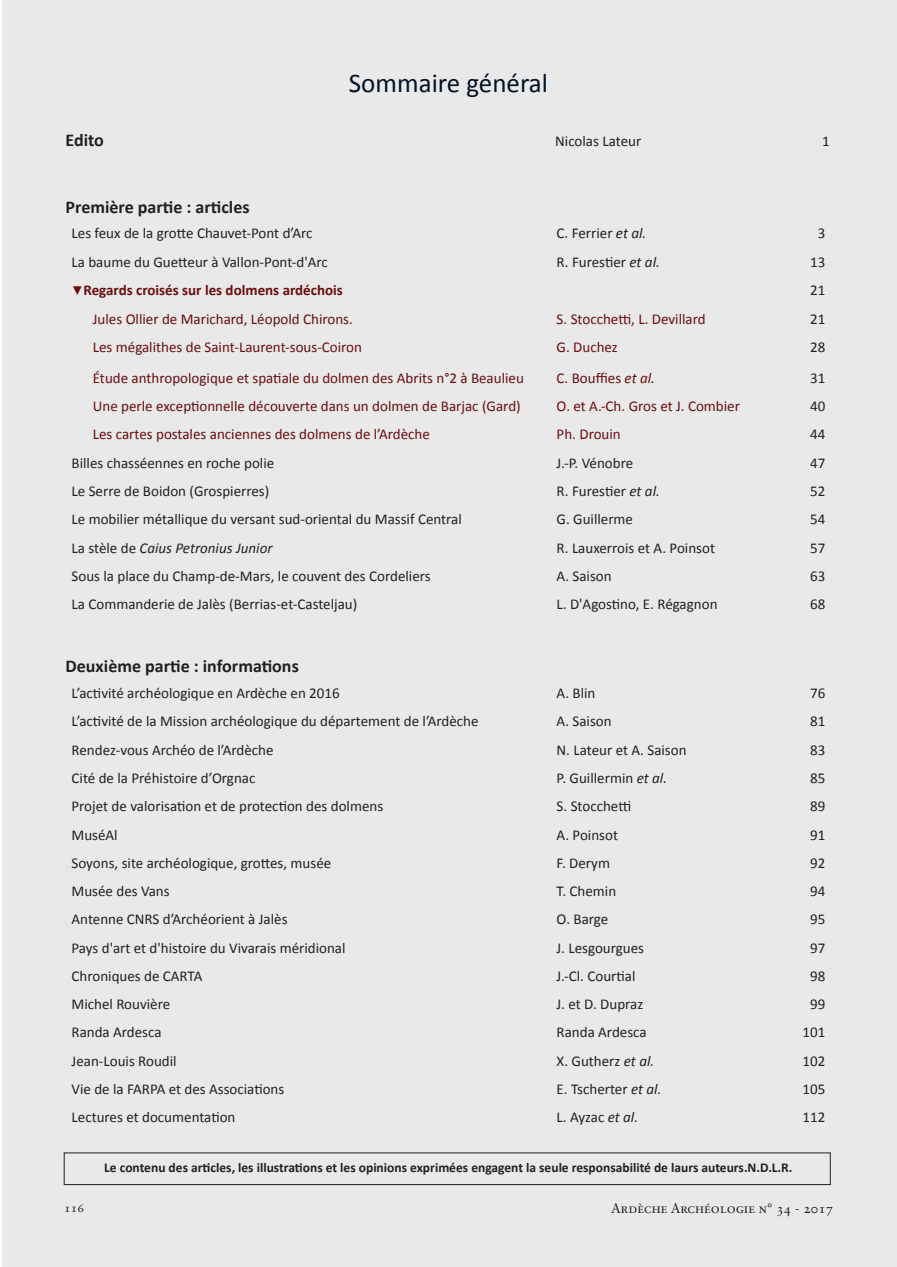
<style>
.page{position:relative;width:897px;height:1267px;background:#fff}
.page>*{position:absolute;margin:0;border:0;box-sizing:border-box;transform-origin:0 0}
.t1{font:27px "Calibri";color:#001223}
.t2{font:700 18px "Calibri";color:#231f20}
.t3{font:15px "Calibri";color:#231f20}
.t4{font:15px "Calibri";color:#6b0d0e}
.t5{font:700 15px "Calibri";color:#6b0d0e}
.t6{font:italic 15px "Calibri";color:#231f20}
.t7{font:700 13.5px "Calibri";color:#231f20}
.t8{font:13.5px "Sabon Roman SC";color:#231f20}
.t9{font:12px "Sabon Roman Os F";color:#231f20}
.s1{font-style:italic}
.s2{font-family:"Lucida Sans Unicode";font-weight:400}
.s3{font-style:italic;color:#231f20}
.s4{font-style:normal}
</style>
<div class="page">
<div style="left:2px;top:0;width:894px;height:1266px;background:#e9e9e9"></div>
<h1 class="t1" style="left:349px;top:66px;width:201px">Sommaire général</h1>
<p class="t2" style="left:66px;top:128px;width:40px">Edito</p>
<p class="t3" style="left:555px;top:131px;width:87px">Nicolas Lateur</p>
<p class="t3" style="left:822px;top:131px;width:9px">1</p>
<p class="t2" style="left:66px;top:195px;width:185px">Première partie : articles</p>
<p class="t3" style="left:72px;top:224px;width:242px">Les feux de la grotte Chauvet-Pont d’Arc</p>
<p class="t3" style="left:556px;top:224px;width:91px">C. Ferrier <span class="s1">et al.</span></p>
<p class="t3" style="left:817px;top:224px;width:9px">3</p>
<p class="t3" style="left:72px;top:252px;width:258px">La baume du Guetteur à Vallon-Pont-d'Arc</p>
<p class="t3" style="left:556px;top:252px;width:105px">R. Furestier <span class="s1">et al.</span></p>
<p class="t3" style="left:810px;top:252px;width:17px">13</p>
<p class="t5" style="left:72px;top:281px;width:273px"><span class="s2">▼</span>Regards croisés sur les dolmens ardéchois</p>
<p class="t3" style="left:810px;top:280px;width:17px">21</p>
<p class="t4" style="left:93px;top:309px;width:261px">Jules Ollier de Marichard, Léopold Chirons.</p>
<p class="t4" style="left:556px;top:309px;width:150px">S. Stocchetti, L. Devillard</p>
<p class="t3" style="left:810px;top:309px;width:17px">21</p>
<p class="t4" style="left:93px;top:337px;width:271px">Les mégalithes de Saint-Laurent-sous-Coiron</p>
<p class="t4" style="left:556px;top:337px;width:63px">G. Duchez</p>
<p class="t3" style="left:810px;top:337px;width:17px">28</p>
<p class="t4" style="left:93px;top:368px;width:432px">Étude anthropologique et spatiale du dolmen des Abrits n°2 à Beaulieu</p>
<p class="t4" style="left:556px;top:368px;width:100px">C. Bouffies <span class="s1">et al</span><span class="s3">.</span></p>
<p class="t3" style="left:810px;top:368px;width:17px">31</p>
<p class="t4" style="left:93px;top:397px;width:429px">Une perle exceptionnelle découverte dans un dolmen de Barjac (Gard)</p>
<p class="t4" style="left:556px;top:397px;width:185px">O. et A.-Ch. Gros et J. Combier</p>
<p class="t3" style="left:810px;top:397px;width:17px">40</p>
<p class="t4" style="left:93px;top:425px;width:338px">Les cartes postales anciennes des dolmens de l’Ardèche</p>
<p class="t4" style="left:556px;top:425px;width:66px">Ph. Drouin</p>
<p class="t3" style="left:810px;top:425px;width:17px">44</p>
<p class="t3" style="left:72px;top:453px;width:204px">Billes chasséennes en roche polie</p>
<p class="t3" style="left:556px;top:453px;width:78px">J.-P. Vénobre</p>
<p class="t3" style="left:810px;top:453px;width:17px">47</p>
<p class="t3" style="left:72px;top:481px;width:199px">Le Serre de Boidon (Grospierres)</p>
<p class="t3" style="left:556px;top:481px;width:105px">R. Furestier <span class="s1">et al.</span></p>
<p class="t3" style="left:810px;top:481px;width:17px">52</p>
<p class="t3" style="left:72px;top:510px;width:392px">Le mobilier métallique du versant sud-oriental du Massif Central</p>
<p class="t3" style="left:556px;top:510px;width:78px">G. Guillerme</p>
<p class="t3" style="left:810px;top:510px;width:17px">54</p>
<p class="t6" style="left:72px;top:537px;width:202px"><span class="s4">La stèle de</span> Caius Petronius Junior</p>
<p class="t3" style="left:556px;top:538px;width:160px">R. Lauxerrois et A. Poinsot</p>
<p class="t3" style="left:810px;top:538px;width:17px">57</p>
<p class="t3" style="left:72px;top:566px;width:360px">Sous la place du Champ-de-Mars, le couvent des Cordeliers</p>
<p class="t3" style="left:556px;top:566px;width:57px">A. Saison</p>
<p class="t3" style="left:810px;top:566px;width:17px">63</p>
<p class="t3" style="left:72px;top:594px;width:287px">La Commanderie de Jalès (Berrias-et-Casteljau)</p>
<p class="t3" style="left:556px;top:594px;width:162px">L. D'Agostino, E. Régagnon</p>
<p class="t3" style="left:810px;top:594px;width:17px">68</p>
<p class="t2" style="left:66px;top:655px;width:235px">Deuxième partie : informations</p>
<p class="t3" style="left:72px;top:683px;width:269px">L’activité archéologique en Ardèche en 2016</p>
<p class="t3" style="left:556px;top:683px;width:40px">A. Blin</p>
<p class="t3" style="left:810px;top:683px;width:17px">76</p>
<p class="t3" style="left:72px;top:712px;width:408px">L’activité de la Mission archéologique du département de l’Ardèche</p>
<p class="t3" style="left:556px;top:712px;width:57px">A. Saison</p>
<p class="t3" style="left:810px;top:712px;width:17px">81</p>
<p class="t3" style="left:72px;top:740px;width:203px">Rendez-vous Archéo de l’Ardèche</p>
<p class="t3" style="left:556px;top:740px;width:131px">N. Lateur et A. Saison</p>
<p class="t3" style="left:810px;top:740px;width:17px">83</p>
<p class="t3" style="left:72px;top:768px;width:185px">Cité de la Préhistoire d’Orgnac</p>
<p class="t3" style="left:556px;top:768px;width:112px">P. Guillermin <span class="s1">et al.</span></p>
<p class="t3" style="left:810px;top:768px;width:17px">85</p>
<p class="t3" style="left:72px;top:796px;width:313px">Projet de valorisation et de protection des dolmens</p>
<p class="t3" style="left:556px;top:796px;width:76px">S. Stocchetti</p>
<p class="t3" style="left:810px;top:796px;width:17px">89</p>
<p class="t3" style="left:72px;top:825px;width:48px">MuséAl</p>
<p class="t3" style="left:556px;top:825px;width:63px">A. Poinsot</p>
<p class="t3" style="left:810px;top:825px;width:17px">91</p>
<p class="t3" style="left:72px;top:853px;width:261px">Soyons, site archéologique, grottes, musée</p>
<p class="t3" style="left:556px;top:853px;width:55px">F. Derym</p>
<p class="t3" style="left:810px;top:853px;width:17px">92</p>
<p class="t3" style="left:72px;top:881px;width:100px">Musée des Vans</p>
<p class="t3" style="left:556px;top:881px;width:61px">T. Chemin</p>
<p class="t3" style="left:810px;top:881px;width:17px">94</p>
<p class="t3" style="left:72px;top:909px;width:217px">Antenne CNRS d’Archéorient à Jalès</p>
<p class="t3" style="left:556px;top:909px;width:53px">O. Barge</p>
<p class="t3" style="left:810px;top:909px;width:17px">95</p>
<p class="t3" style="left:72px;top:938px;width:275px">Pays d'art et d'histoire du Vivarais méridional</p>
<p class="t3" style="left:556px;top:938px;width:89px">J. Lesgourgues</p>
<p class="t3" style="left:810px;top:938px;width:17px">97</p>
<p class="t3" style="left:72px;top:966px;width:132px">Chroniques de CARTA</p>
<p class="t3" style="left:556px;top:966px;width:80px">J.-Cl. Courtial</p>
<p class="t3" style="left:810px;top:966px;width:17px">98</p>
<p class="t3" style="left:72px;top:994px;width:100px">Michel Rouvière</p>
<p class="t3" style="left:556px;top:994px;width:88px">J. et D. Dupraz</p>
<p class="t3" style="left:810px;top:994px;width:17px">99</p>
<p class="t3" style="left:72px;top:1022px;width:91px">Randa Ardesca</p>
<p class="t3" style="left:556px;top:1022px;width:91px">Randa Ardesca</p>
<p class="t3" style="left:802px;top:1022px;width:24px">101</p>
<p class="t3" style="left:72px;top:1051px;width:107px">Jean-Louis Roudil</p>
<p class="t3" style="left:556px;top:1051px;width:99px">X. Gutherz <span class="s1">et al.</span></p>
<p class="t3" style="left:802px;top:1051px;width:24px">102</p>
<p class="t3" style="left:72px;top:1079px;width:214px">Vie de la FARPA et des Associations</p>
<p class="t3" style="left:556px;top:1079px;width:106px">E. Tscherter <span class="s1">et al.</span></p>
<p class="t3" style="left:802px;top:1079px;width:24px">105</p>
<p class="t3" style="left:72px;top:1107px;width:165px">Lectures et documentation</p>
<p class="t3" style="left:556px;top:1107px;width:83px">L. Ayzac <span class="s1">et al.</span></p>
<p class="t3" style="left:802px;top:1107px;width:24px">112</p>
<p class="t7" style="left:104px;top:1159px;width:689px">Le contenu des articles, les illustrations et les opinions exprimées engagent la seule responsabilité de laurs auteurs.N.D.L.R.</p>
<p class="t9" style="left:64px;top:1200px;width:22px">116</p>
<p class="t8" style="left:611px;top:1200px;width:224px">Ardèche Archéologie n° 34 - 2017</p>
</div>
